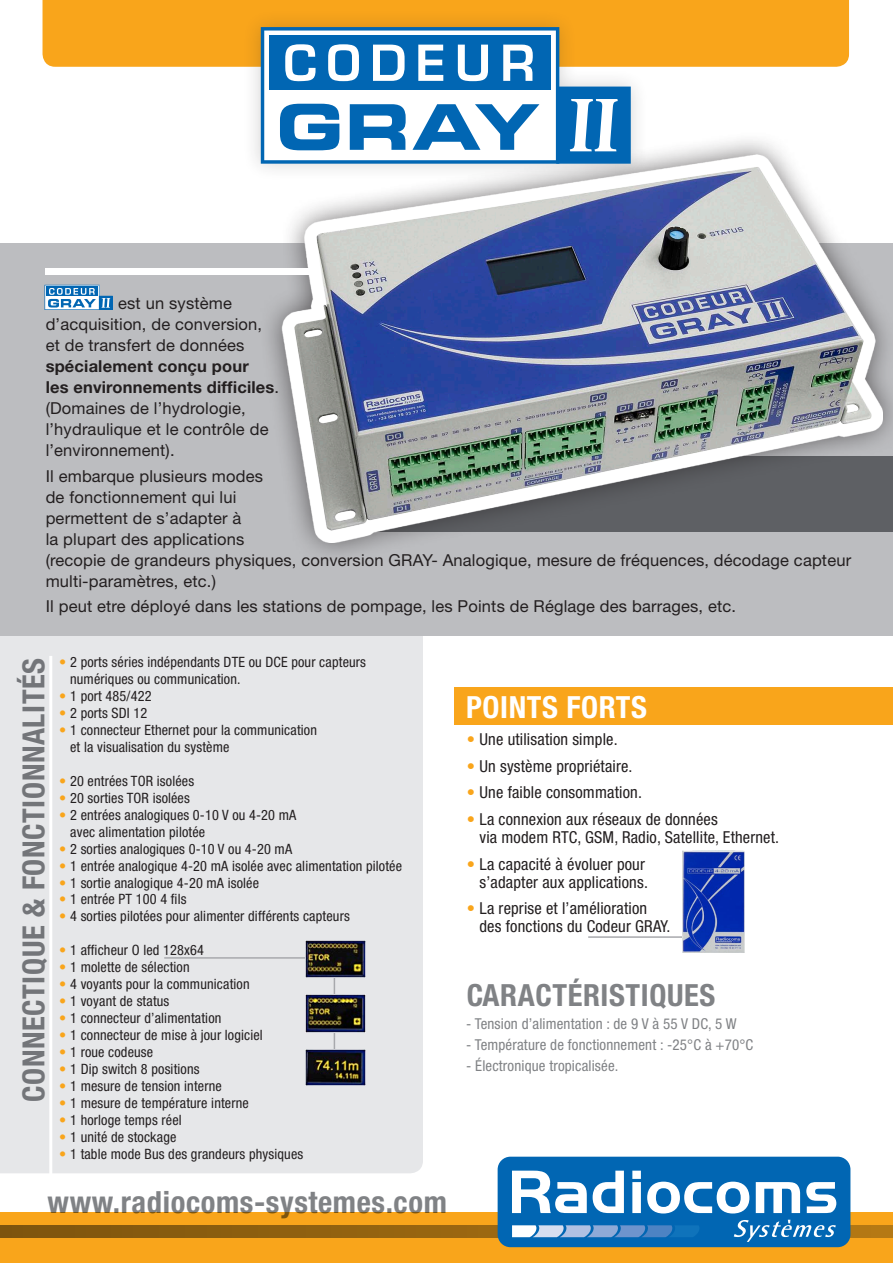
<style>
.page{position:relative;width:893px;height:1263px;background:#fff}
.page>*{position:absolute;margin:0;border:0;box-sizing:border-box;transform-origin:0 0}
.t1{font:700 condensed 30.6px "Helvetica Neue";letter-spacing:.02em;color:#808285}
.t2{font:700 condensed 30.6px "Helvetica Neue";letter-spacing:.02em;color:#fff}
.t3{font:16.5px/21px "Helvetica Neue";letter-spacing:.01em;color:#231f20}
.t4{font:condensed 16.5px/18px "Helvetica Neue";letter-spacing:.01em;color:#231f20}
.t5{font:condensed 15px "Helvetica Neue";letter-spacing:.01em;color:#808285}
.t6{font:condensed 14.25px/17px "Helvetica Neue";letter-spacing:.01em;color:#231f20}
.s1{font-weight:700}
.s2{color:#f9a51b}
</style>
<div class="page">
<div style="left:0;top:636px;width:423px;height:537px;background:#e6e7e9"></div>
<div style="left:454px;top:688px;width:439px;height:37px;background:#f9a51b"></div>
<div style="left:0;top:243px;width:893px;height:393px;background:#bcbdc0"></div>
<div style="left:0;top:1213px;width:893px;height:50px;background:#f9a51b"></div>
<div style="left:43px;top:0;width:806px;height:67px;background:#f9a51b"></div>
<svg style="left:45px;top:285px;width:68px;height:25px;background:#7badd3"></svg>
<div style="left:255px;top:127px;width:638px;height:433px;background:#231f20;opacity:.75"></div>
<img style="left:268px;top:147px;width:625px;height:401px">
<div style="left:241px;top:7px;width:407px;height:174px;background:#231f20;opacity:.2"></div>
<svg style="left:261px;top:27px;width:370px;height:137px"></svg>
<div style="left:45px;top:268px;width:267px;height:7px;background:#fff"></div>
<svg style="left:0;top:1225px;width:893px;height:12px;background:#8f600f"></svg>
<div style="left:498px;top:1157px;width:352px;height:90px;background:#0166b3;border-radius:13px"></div>
<svg style="left:512px;top:1170px;width:75px;height:43px"></svg>
<svg style="left:593px;top:1170px;width:31px;height:43px"></svg>
<svg style="left:632px;top:1170px;width:9px;height:43px"></svg>
<svg style="left:647px;top:1181px;width:102px;height:32px"></svg>
<svg style="left:756px;top:1182px;width:44px;height:31px"></svg>
<svg style="left:806px;top:1182px;width:30px;height:31px"></svg>
<svg style="left:734px;top:1220px;width:102px;height:22px"></svg>
<svg style="left:512px;top:1225px;width:187px;height:12px"></svg>
<hr style="left:588px;top:936px;width:145px;height:2px;background:#a8a9ad">
<hr style="left:164px;top:957px;width:183px;height:2px;background:#a8a9ad">
<hr style="left:334px;top:960px;width:1px;height:107px;background:#a8a9ad">
<img style="left:683px;top:851px;width:61px;height:102px">
<hr style="left:49px;top:656px;width:3px;height:524px;background:#fff">
<img style="left:305px;top:941px;width:60px;height:36px">
<img style="left:305px;top:994px;width:60px;height:38px">
<img style="left:305px;top:1049px;width:60px;height:37px">
<p class="t3" style="left:46px;top:293px;width:235px;text-indent:72px">est un système d’acquisition, de conversion, et de transfert de données <span class="s1">spécialement conçu pour<br>les environnements difficiles</span>. (Domaines de l’hydrologie, l’hydraulique et le contrôle de l’environnement).</p>
<p class="t3" style="left:46px;top:465px;width:807px">Il embarque plusieurs modes<br>de fonctionnement qui lui<br>permettent de s’adapter à<br>la plupart des applications<br>(recopie de grandeurs physiques, conversion GRAY- Analogique, mesure de fréquences, décodage capteur multi-paramètres, etc.)</p>
<p class="t3" style="left:46px;top:595px;width:692px">Il peut etre déployé dans les stations de pompage, les Points de Réglage des barrages, etc.</p>
<h1 class="t1" style="left:15px;top:1102px;width:446px;rotate:-90deg">CONNECTIQUE &amp; FONCTIONNALITÉS</h1>
<p class="t6" style="left:70px;top:653px;width:297px;text-indent:-11px"><span class="s2">•</span> 2 ports séries indépendants DTE ou DCE pour capteurs numériques ou communication.</p>
<p class="t6" style="left:59px;top:687px;width:94px"><span class="s2">•</span> 1 port 485/422</p>
<p class="t6" style="left:59px;top:704px;width:90px"><span class="s2">•</span> 2 ports SDI 12</p>
<p class="t6" style="left:70px;top:721px;width:248px;text-indent:-11px"><span class="s2">•</span> 1 connecteur Ethernet pour la communication et la visualisation du système</p>
<p class="t6" style="left:59px;top:772px;width:136px"><span class="s2">•</span> 20 entrées TOR isolées</p>
<p class="t6" style="left:59px;top:789px;width:132px"><span class="s2">•</span> 20 sorties TOR isolées</p>
<p class="t6" style="left:70px;top:806px;width:228px;text-indent:-11px"><span class="s2">•</span> 2 entrées analogiques 0-10 V ou 4-20 mA avec alimentation pilotée</p>
<p class="t6" style="left:59px;top:840px;width:234px"><span class="s2">•</span> 2 sorties analogiques 0-10 V ou 4-20 mA</p>
<p class="t6" style="left:59px;top:857px;width:344px"><span class="s2">•</span> 1 entrée analogique 4-20 mA isolée avec alimentation pilotée</p>
<p class="t6" style="left:59px;top:874px;width:201px"><span class="s2">•</span> 1 sortie analogique 4-20 mA isolée</p>
<p class="t6" style="left:59px;top:891px;width:129px"><span class="s2">•</span> 1 entrée PT 100 4 fils</p>
<p class="t6" style="left:59px;top:908px;width:292px"><span class="s2">•</span> 4 sorties pilotées pour alimenter différents capteurs</p>
<p class="t6" style="left:59px;top:942px;width:146px"><span class="s2">•</span> 1 afficheur O led 128x64</p>
<p class="t6" style="left:59px;top:959px;width:132px"><span class="s2">•</span> 1 molette de sélection</p>
<p class="t6" style="left:59px;top:975px;width:192px"><span class="s2">•</span> 4 voyants pour la communication</p>
<p class="t6" style="left:59px;top:992px;width:112px"><span class="s2">•</span> 1 voyant de status</p>
<p class="t6" style="left:59px;top:1009px;width:164px"><span class="s2">•</span> 1 connecteur d’alimentation</p>
<p class="t6" style="left:59px;top:1026px;width:205px"><span class="s2">•</span> 1 connecteur de mise à jour logiciel</p>
<p class="t6" style="left:59px;top:1043px;width:95px"><span class="s2">•</span> 1 roue codeuse</p>
<p class="t6" style="left:59px;top:1060px;width:142px"><span class="s2">•</span> 1 Dip switch 8 positions</p>
<p class="t6" style="left:59px;top:1077px;width:164px"><span class="s2">•</span> 1 mesure de tension interne</p>
<p class="t6" style="left:59px;top:1094px;width:191px"><span class="s2">•</span> 1 mesure de température interne</p>
<p class="t6" style="left:59px;top:1111px;width:124px"><span class="s2">•</span> 1 horloge temps réel</p>
<p class="t6" style="left:59px;top:1128px;width:119px"><span class="s2">•</span> 1 unité de stockage</p>
<p class="t6" style="left:59px;top:1145px;width:245px"><span class="s2">•</span> 1 table mode Bus des grandeurs physiques</p>
<h1 class="t1" style="left:48px;top:1183px;width:401px">www.radiocoms-systemes.com</h1>
<p class="t2" style="left:466px;top:689px;width:183px">POINTS FORTS</p>
<p class="t4" style="left:467px;top:730px;width:152px"><span class="s2">•</span> Une utilisation simple.</p>
<p class="t4" style="left:467px;top:757px;width:167px"><span class="s2">•</span> Un système propriétaire.</p>
<p class="t4" style="left:467px;top:783px;width:176px"><span class="s2">•</span> Une faible consommation.</p>
<p class="t4" style="left:479px;top:810px;width:301px;text-indent:-13px"><span class="s2">•</span> La connexion aux réseaux de données<br>via modem RTC, GSM, Radio, Satellite, Ethernet.</p>
<p class="t4" style="left:467px;top:854px;width:182px;text-align:right"><span class="s2">•</span> La capacité à évoluer pour s’adapter aux applications.</p>
<p class="t4" style="left:479px;top:899px;width:192px;text-indent:-13px"><span class="s2">•</span> La reprise et l’amélioration des fonctions du Codeur GRAY.</p>
<h1 class="t1" style="left:466px;top:976px;width:251px">CARACTÉRISTIQUES</h1>
<p class="t5" style="left:466px;top:1015px;width:272px">- Tension d’alimentation : de 9 V à 55 V DC, 5 W</p>
<p class="t5" style="left:466px;top:1036px;width:289px">- Température de fonctionnement : -25°C à +70°C</p>
<p class="t5" style="left:466px;top:1057px;width:154px">- Électronique tropicalisée.</p>
</div>
